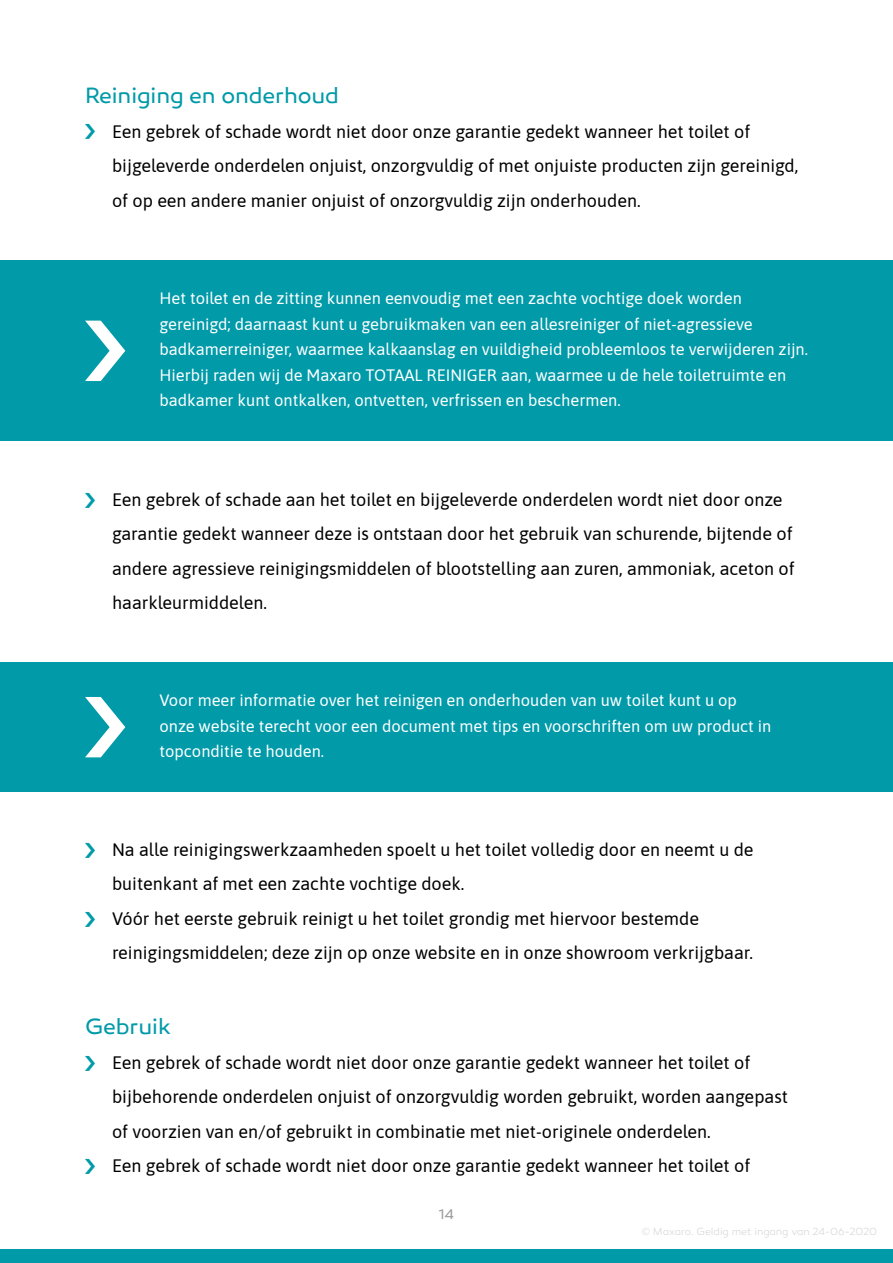
<style>
.page{position:relative;width:893px;height:1263px;background:#fff}
.page>*{position:absolute;margin:0;border:0;box-sizing:border-box;transform-origin:0 0}
.t1{font:22.5px "Canaro";letter-spacing:-.005em;color:#009aa9}
.t2{font:18px/34.5px "Asap";color:#000}
.t3{font:16.5px/25.5px "Asap";color:#fff}
.t4{font:14.25px "Canaro";color:#9d9d9c}
.t5{font:300 10.5px "Canaro";letter-spacing:-.005em;color:#dadada}
</style>
<div class="page">
<div style="left:0;top:1249px;width:893px;height:14px;background:#009aa9"></div>
<div style="left:0;top:260px;width:893px;height:181px;background:#009aa9"></div>
<svg style="left:85px;top:321px;width:40px;height:60px"></svg>
<div style="left:0;top:662px;width:893px;height:130px;background:#009aa9"></div>
<svg style="left:85px;top:697px;width:40px;height:60px"></svg>
<p class="t1" style="left:85px;top:82px;width:255px">Reiniging en onderhoud</p>
<p class="t2" style="left:112px;top:113px;width:688px">Een gebrek of schade wordt niet door onze garantie gedekt wanneer het toilet of bijgeleverde onderdelen onjuist, onzorgvuldig of met onjuiste producten zijn gereinigd, of op een andere manier onjuist of onzorgvuldig zijn onderhouden.</p>
<p class="t3" style="left:159px;top:285px;width:648px">Het toilet en de zitting kunnen eenvoudig met een zachte vochtige doek worden gereinigd; daarnaast kunt u gebruikmaken van een allesreiniger of niet-agressieve badkamerreiniger, waarmee kalkaanslag en vuildigheid probleemloos te verwijderen zijn.<br>Hierbij raden wij de Maxaro TOTAAL REINIGER aan, waarmee u de hele toiletruimte en badkamer kunt ontkalken, ontvetten, verfrissen en beschermen.</p>
<p class="t2" style="left:112px;top:481px;width:684px">Een gebrek of schade aan het toilet en bijgeleverde onderdelen wordt niet door onze garantie gedekt wanneer deze is ontstaan door het gebruik van schurende, bijtende of andere agressieve reinigingsmiddelen of blootstelling aan zuren, ammoniak, aceton of haarkleurmiddelen.</p>
<p class="t3" style="left:159px;top:687px;width:613px">Voor meer informatie over het reinigen en onderhouden van uw toilet kunt u op onze website terecht voor een document met tips en voorschriften om uw product in topconditie te houden.</p>
<p class="t2" style="left:112px;top:831px;width:643px">Na alle reinigingswerkzaamheden spoelt u het toilet volledig door en neemt u de buitenkant af met een zachte vochtige doek.<br>Vóór het eerste gebruik reinigt u het toilet grondig met hiervoor bestemde reinigingsmiddelen; deze zijn op onze website en in onze showroom verkrijgbaar.</p>
<p class="t1" style="left:85px;top:1013px;width:87px">Gebruik</p>
<p class="t2" style="left:112px;top:1044px;width:677px">Een gebrek of schade wordt niet door onze garantie gedekt wanneer het toilet of bijbehorende onderdelen onjuist of onzorgvuldig worden gebruikt, worden aangepast of voorzien van en/of gebruikt in combinatie met niet-originele onderdelen.<br>Een gebrek of schade wordt niet door onze garantie gedekt wanneer het toilet of</p>
<p class="t4" style="left:439px;top:1206px;width:17px">14</p>
<p class="t5" style="left:641px;top:1225px;width:237px">© Maxaro. Geldig met ingang van 24-06-2020</p>
</div>
